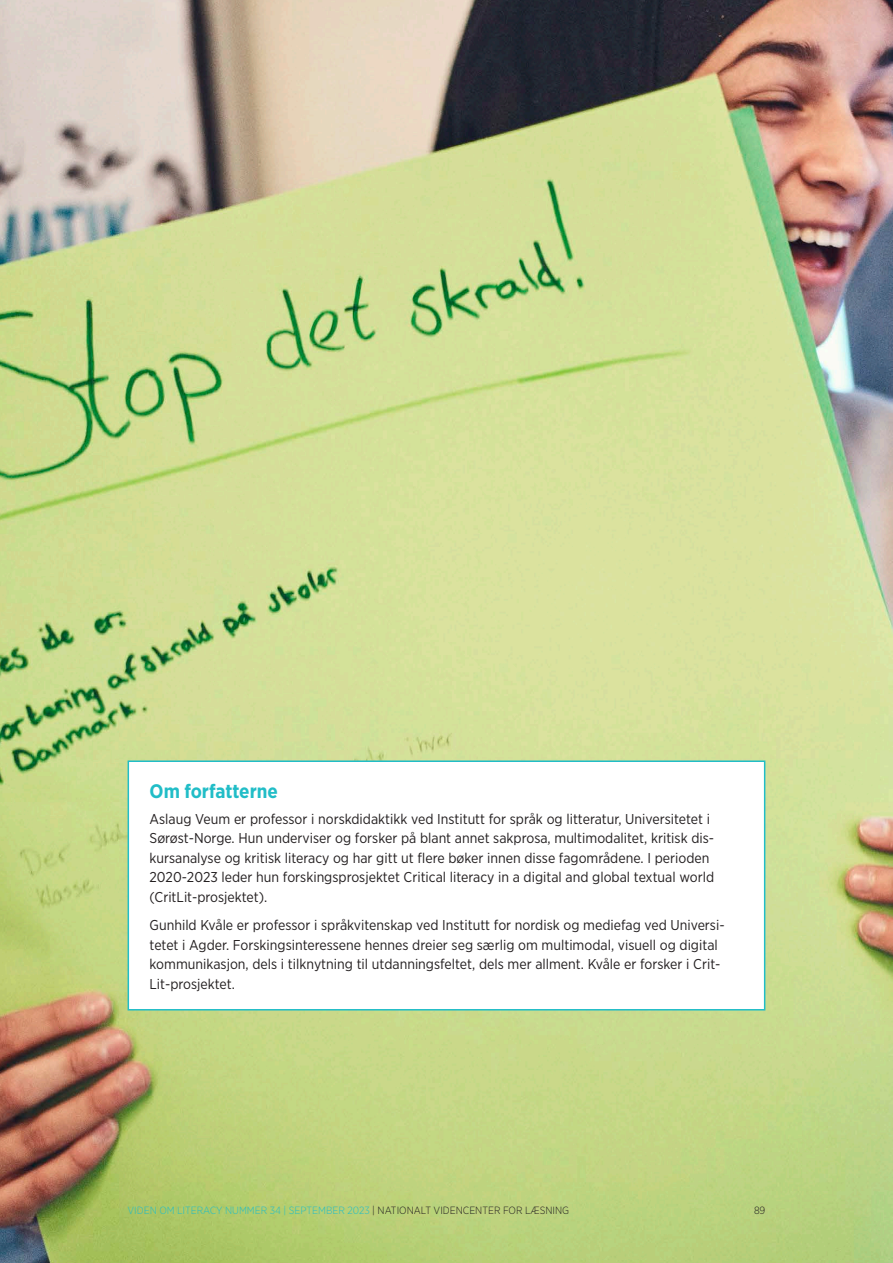
<style>
.page{position:relative;width:893px;height:1263px;background:#fff}
.page>*{position:absolute;margin:0;border:0;box-sizing:border-box;transform-origin:0 0}
.NEW_BOX_Headline{font:700 19.5px "Gotham Narrow";color:#21bdc7}
.NEW_BOX_brød{font:14.25px/19.5px "Gotham Narrow";color:#231f20}
.t1{font:300 10.5px "Gotham Narrow";color:#21bdc7}
.t2{font:300 10.5px "Gotham Narrow";color:#231f20}
.s1{color:#231f20}
</style>
<div class="page">
<img style="left:0;top:0;width:893px;height:1263px">
<div style="left:128px;top:761px;width:637px;height:249px;background:#fff"></div>
<hr style="left:128px;top:760px;width:637px;height:2px;background:#21bdc7">
<hr style="left:128px;top:762px;width:1px;height:247px;background:#21bdc7">
<hr style="left:764px;top:762px;width:1px;height:247px;background:#21bdc7">
<hr style="left:128px;top:1009px;width:637px;height:1px;background:#21bdc7">
<p class="NEW_BOX_Headline" style="left:150px;top:779px;width:130px">Om forfatterne</p>
<p class="NEW_BOX_brød" style="left:150px;top:809px;width:566px">Aslaug Veum er professor i norskdidaktikk ved Institutt for språk og litteratur, Universitetet i Sørøst-Norge. Hun underviser og forsker på blant annet sakprosa, multimodalitet, kritisk dis&shy;kursanalyse og kritisk literacy og har gitt ut flere bøker innen disse fagområdene. I perioden 2020-2023 leder hun forskingsprosjektet Critical literacy in a digital and global textual world (CritLit-prosjektet).</p>
<p class="NEW_BOX_brød" style="left:150px;top:915px;width:576px">Gunhild Kvåle er professor i språkvitenskap ved Institutt for nordisk og mediefag ved Universi&shy;tetet i Agder. Forskingsinteressene hennes dreier seg særlig om multimodal, visuell og digital kommunikasjon, dels i tilknytning til utdanningsfeltet, dels mer allment. Kvåle er forsker i Crit-Lit-prosjektet.</p>
<p class="t1" style="left:128px;top:1204px;width:443px">VIDEN OM LITERACY NUMMER 34 | SEPTEMBER 2023 <span class="s1">| NATIONALT VIDENCENTER FOR LÆSNING</span></p>
<p class="t2" style="left:754px;top:1204px;width:13px">89</p>
</div>
